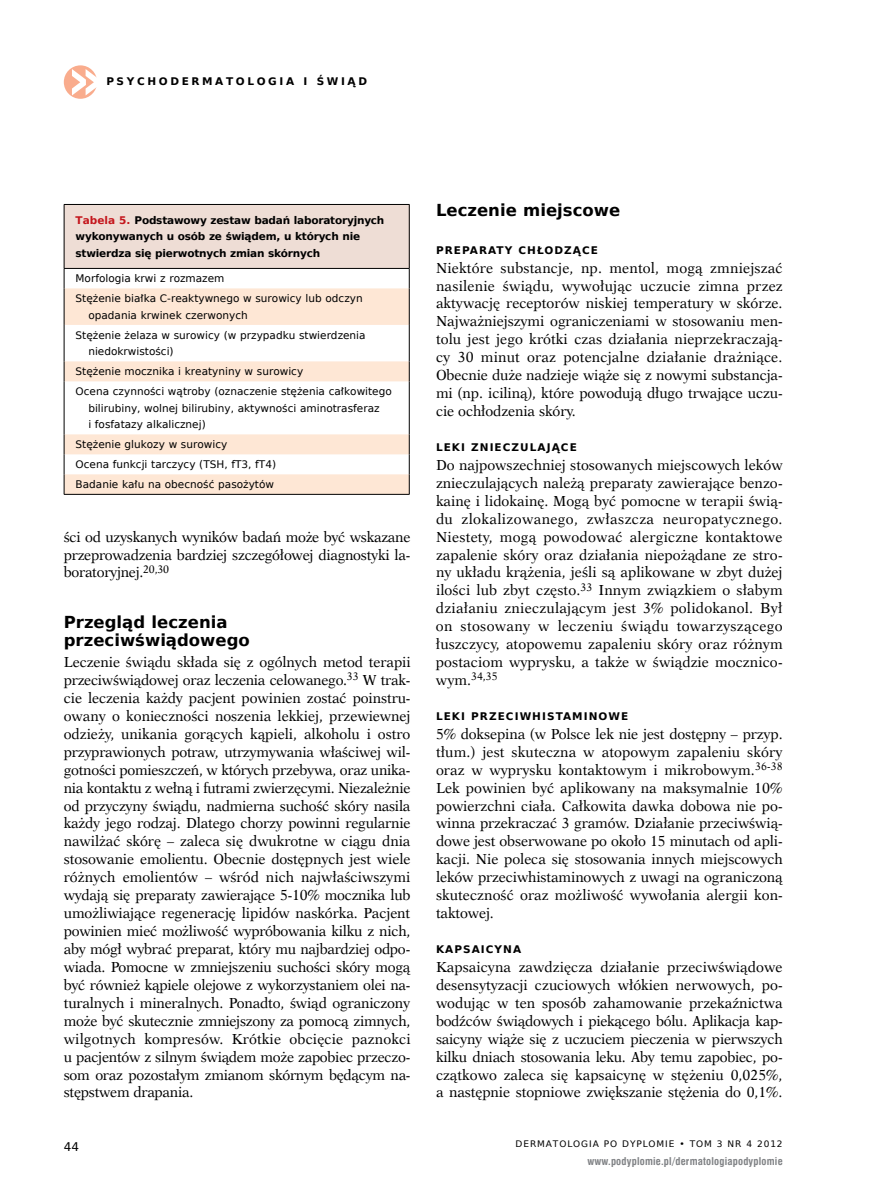
<style>
.page{position:relative;width:872px;height:1191px;background:#fff}
.page>*{position:absolute;margin:0;border:0;box-sizing:border-box;transform-origin:0 0}
.t1{font:700 16.5px/17.9px "Prima Sans EU";color:#000}
.t2{font:14.55px/18px "Dutch 823 EU";letter-spacing:-.01em;color:#000;text-align:justify;scale:.96 1}
.t3{font:12px "Prima Sans EU";color:#000}
.t4{font:10.95px "Dutch 823 EU";color:#000;scale:.96 1}
.t5{font:10.5px/20px "Prima Sans EU";color:#000}
.t6{font:700 10.5px/16.5px "Prima Sans EU";letter-spacing:-.02em;color:#000}
.t7{font:700 10.5px "Prima Sans EU";letter-spacing:.1em;color:#000}
.t8{font:700 10.5px "Swis 721 Cn EU";letter-spacing:.02em;color:#808285}
.t9{font:700 10.5px "Prima Sans EU";letter-spacing:.25em;color:#000}
.t10{font:9px "Prima Sans EU";letter-spacing:.1em;color:#000}
.s1{color:#c4161c}
.s2{font-size:14.55px}
</style>
<div class="page">
<div style="left:64px;top:65px;width:33px;height:34px;background:#f9ac8d;border-radius:50%"></div>
<svg style="left:72px;top:69px;width:25px;height:26px"></svg>
<div style="left:64px;top:204px;width:345px;height:64px;background:#eeddd5"></div>
<svg style="left:65px;top:288px;width:344px;height:206px"></svg>
<hr style="left:64px;top:204px;width:345px;height:1px;background:#000">
<hr style="left:64px;top:205px;width:1px;height:63px;background:#000">
<hr style="left:409px;top:205px;width:1px;height:63px;background:#000">
<svg style="left:64px;top:269px;width:1px;height:19px"></svg>
<svg style="left:409px;top:269px;width:1px;height:19px"></svg>
<hr style="left:64px;top:288px;width:1px;height:37px;background:#000">
<hr style="left:409px;top:288px;width:1px;height:37px;background:#000">
<hr style="left:64px;top:325px;width:1px;height:36px;background:#000">
<hr style="left:409px;top:325px;width:1px;height:36px;background:#000">
<svg style="left:64px;top:361px;width:1px;height:20px"></svg>
<svg style="left:409px;top:361px;width:1px;height:20px"></svg>
<hr style="left:64px;top:381px;width:1px;height:53px;background:#000">
<hr style="left:409px;top:381px;width:1px;height:53px;background:#000">
<svg style="left:64px;top:434px;width:1px;height:60px"></svg>
<svg style="left:409px;top:434px;width:1px;height:60px"></svg>
<hr style="left:64px;top:494px;width:345px;height:1px;background:#000">
<hr style="left:64px;top:268px;width:345px;height:1px;background:#000">
<p class="t9" style="left:106px;top:74px;width:262px">PSYCHODERMATOLOGIA I ŚWIĄD</p>
<p class="t6" style="left:76px;top:211px;width:310px"><span class="s1">Tabela 5.</span> Podstawowy zestaw badań laboratoryjnych wykonywanych u osób ze świądem, u których nie stwierdza się pierwotnych zmian skórnych</p>
<p class="t5" style="left:76px;top:268px;width:289px">Morfologia krwi z rozmazem<br>Stężenie białka C-reaktywnego w surowicy lub odczyn</p>
<p class="t5" style="left:76px;top:305px;width:291px;text-indent:13px">opadania krwinek czerwonych<br>Stężenie żelaza w surowicy (w przypadku stwierdzenia</p>
<p class="t5" style="left:76px;top:341px;width:318px;text-indent:13px">niedokrwistości)<br>Stężenie mocznika i kreatyniny w surowicy<br>Ocena czynności wątroby (oznaczenie stężenia całkowitego</p>
<p class="t5" style="left:88px;top:399px;width:293px;line-height:16.5px">bilirubiny, wolnej bilirubiny, aktywności aminotrasferaz i fosfatazy alkalicznej)</p>
<p class="t5" style="left:76px;top:434px;width:202px">Stężenie glukozy w surowicy<br>Ocena funkcji tarczycy (TSH, fT3, fT4)<br>Badanie kału na obecność pasożytów</p>
<p class="t2" style="left:64px;top:527px;width:363px">ści od uzyskanych wyników badań może być wskazane przeprowadzenia bardziej szczegółowej diagnostyki la&shy;boratoryjnej.<sup>20,30</sup></p>
<p class="t1" style="left:64px;top:612px;width:188px">Przegląd leczenia przeciwświądowego</p>
<p class="t2" style="left:64px;top:653px;width:363px">Leczenie świądu składa się z ogólnych metod terapii przeciwświądowej oraz leczenia celowanego.<sup>33</sup> W trak&shy;cie leczenia każdy pacjent powinien zostać poinstru&shy;owany o konieczności noszenia lekkiej, przewiewnej odzieży, unikania gorących kąpieli, alkoholu i ostro przyprawionych potraw, utrzymywania właściwej wil&shy;gotności pomieszczeń, w których przebywa, oraz unika&shy;nia kontaktu z wełną i futrami zwierzęcymi. Niezależnie od przyczyny świądu, nadmierna suchość skóry nasila każdy jego rodzaj. Dlatego chorzy powinni regularnie nawilżać skórę – zaleca się dwukrotne w ciągu dnia stosowanie emolientu. Obecnie dostępnych jest wiele różnych emolientów – wśród nich najwłaściwszymi wydają się preparaty zawierające 5-10% mocznika lub umożliwiające regenerację lipidów naskórka. Pacjent powinien mieć możliwość wypróbowania kilku z nich, aby mógł wybrać preparat, który mu najbardziej odpo&shy;wiada. Pomocne w zmniejszeniu suchości skóry mogą być również kąpiele olejowe z wykorzystaniem olei na&shy;turalnych i mineralnych. Ponadto, świąd ograniczony może być skutecznie zmniejszony za pomocą zimnych, wilgotnych kompresów. Krótkie obcięcie paznokci u pacjentów z silnym świądem może zapobiec przeczo&shy;som oraz pozostałym zmianom skórnym będącym na&shy;stępstwem drapania.</p>
<p class="t3" style="left:64px;top:1138px;width:17px">44</p>
<p class="t1" style="left:436px;top:200px;width:186px">Leczenie miejscowe</p>
<p class="t7" style="left:436px;top:242px;width:163px">PREPARATY CHŁODZĄCE</p>
<p class="t2" style="left:436px;top:259px;width:363px">Niektóre substancje, np. mentol, mogą zmniejszać nasilenie świądu, wywołując uczucie zimna przez aktywację receptorów niskiej temperatury w skórze.<br>Najważniejszymi ograniczeniami w stosowaniu men&shy;tolu jest jego krótki czas działania nieprzekraczają&shy;cy 30 minut oraz potencjalne działanie drażniące.<br>Obecnie duże nadzieje wiąże się z nowymi substancja&shy;mi (np. iciliną), które powodują długo trwające uczu&shy;cie ochłodzenia skóry.</p>
<p class="t7" style="left:436px;top:440px;width:142px">LEKI ZNIECZULAJĄCE</p>
<p class="t2" style="left:436px;top:456px;width:363px">Do najpowszechniej stosowanych miejscowych leków znieczulających należą preparaty zawierające benzo&shy;kainę i lidokainę. Mogą być pomocne w terapii świą&shy;du zlokalizowanego, zwłaszcza neuropatycznego.<br>Niestety, mogą powodować alergiczne kontaktowe zapalenie skóry oraz działania niepożądane ze stro&shy;ny układu krążenia, jeśli są aplikowane w zbyt dużej ilości lub zbyt często.<sup>33</sup> Innym związkiem o słabym działaniu znieczulającym jest 3% polidokanol. Był on stosowany w leczeniu świądu towarzyszącego łuszczycy, atopowemu zapaleniu skóry oraz różnym postaciom wyprysku, a także w świądzie mocznico-</p>
<p class="t4" style="left:436px;top:669px;width:66px"><span class="s2">wym.</span>34,35</p>
<p class="t7" style="left:436px;top:708px;width:194px">LEKI PRZECIWHISTAMINOWE</p>
<p class="t2" style="left:436px;top:725px;width:363px">5% doksepina (w Polsce lek nie jest dostępny – przyp. tłum.) jest skuteczna w atopowym zapaleniu skóry oraz w wyprysku kontaktowym i mikrobowym.<sup>36-38<br></sup>Lek powinien być aplikowany na maksymalnie 10% powierzchni ciała. Całkowita dawka dobowa nie po&shy;winna przekraczać 3 gramów. Działanie przeciwświą&shy;dowe jest obserwowane po około 15 minutach od apli&shy;kacji. Nie poleca się stosowania innych miejscowych leków przeciwhistaminowych z uwagi na ograniczoną skuteczność oraz możliwość wywołania alergii kon&shy;taktowej.</p>
<p class="t7" style="left:436px;top:941px;width:87px">KAPSAICYNA</p>
<p class="t2" style="left:436px;top:958px;width:363px">Kapsaicyna zawdzięcza działanie przeciwświądowe desensytyzacji czuciowych włókien nerwowych, po&shy;wodując w ten sposób zahamowanie przekaźnictwa bodźców świądowych i piekącego bólu. Aplikacja kap&shy;saicyny wiąże się z uczuciem pieczenia w pierwszych kilku dniach stosowania leku. Aby temu zapobiec, po&shy;czątkowo zaleca się kapsaicynę w stężeniu 0,025%, a następnie stopniowe zwiększanie stężenia do 0,1%.</p>
<p class="t10" style="left:515px;top:1137px;width:268px">DERMATOLOGIA PO DYPLOMIE • TOM 3 NR 4 2012</p>
<p class="t8" style="left:587px;top:1155px;width:197px">www.podyplomie.pl/dermatologiapodyplomie</p>
</div>
